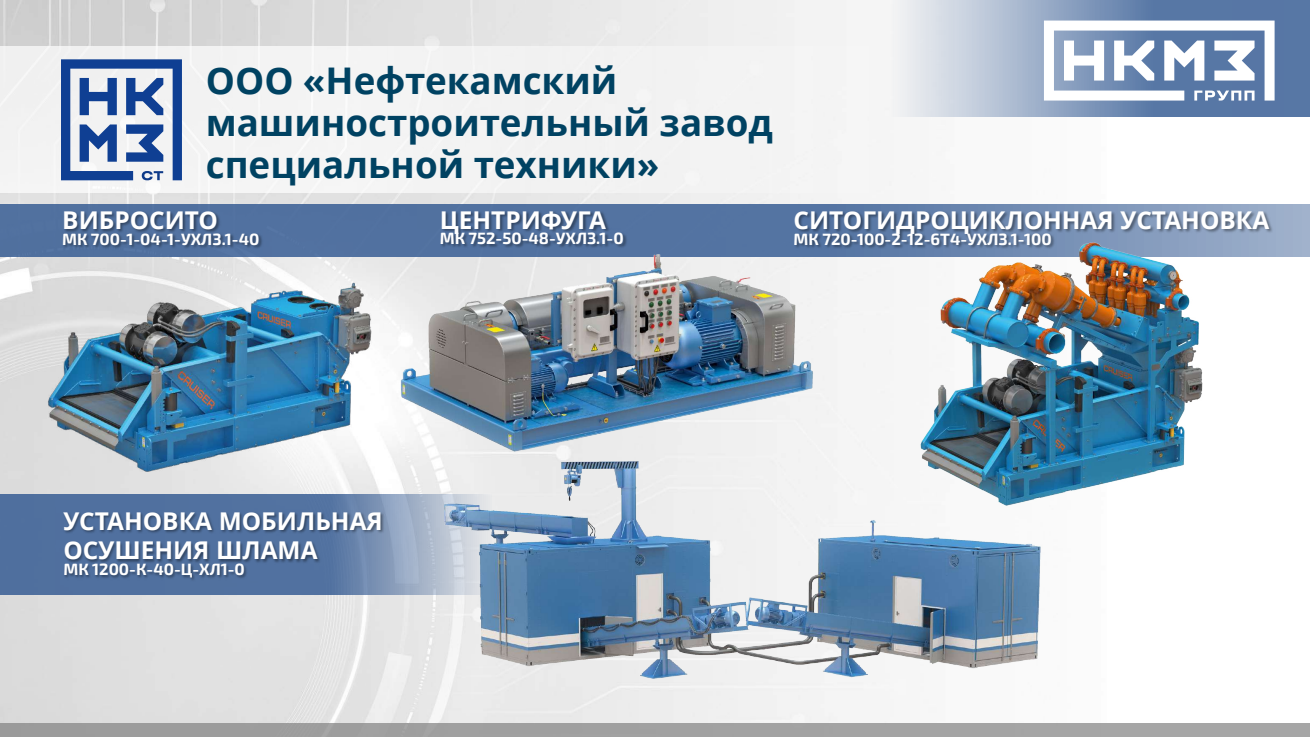
<style>
.page{position:relative;width:1310px;height:737px;background:#fff}
.page>*{position:absolute;margin:0;border:0;box-sizing:border-box;transform-origin:0 0}
.t1{font:700 36.75px/41.9px "Open Sans";color:#004262}
.t2{font:700 24.5px/29.4px "Open Sans";color:#fff}
.t3{font:700 16.36px "Exo 2.0";color:#fff}
</style>
<div class="page">
<img style="left:0;top:0;width:1106px;height:723px">
<div style="left:0;top:723px;width:1310px;height:14px;background:#a1a1a1"></div>
<svg style="left:0;top:494px;width:421px;height:100px"></svg>
<svg style="left:0;top:204px;width:1310px;height:52px"></svg>
<div style="left:0;top:46px;width:951px;height:146px;background:#f3f3f3"></div>
<svg style="left:891px;top:0;width:419px;height:116px"></svg>
<svg style="left:1044px;top:21px;width:230px;height:80px"></svg>
<svg style="left:61px;top:59px;width:121px;height:121px"></svg>
<img style="left:917px;top:263px;width:286px;height:259px">
<img style="left:32px;top:266px;width:348px;height:223px">
<img style="left:328px;top:231px;width:589px;height:251px">
<img style="left:777px;top:197px;width:512px;height:66px">
<img style="left:47px;top:497px;width:369px;height:96px">
<img style="left:421px;top:452px;width:630px;height:238px">
<img style="left:46px;top:197px;width:229px;height:66px">
<img style="left:423px;top:197px;width:216px;height:66px">
<h1 class="t1" style="left:206px;top:59px;width:569px">ООО «Нефтекамский машиностроительный завод специальной техники»</h1>
<h2 class="t2" style="left:62px;top:205px;width:157px">ВИБРОСИТО</h2>
<p class="t3" style="left:62px;top:229px;width:199px">МК 700-1-04-1-УХЛ3.1-40</p>
<h2 class="t2" style="left:440px;top:205px;width:168px">ЦЕНТРИФУГА</h2>
<p class="t3" style="left:440px;top:229px;width:185px">МК 752-50-48-УХЛ3.1-0</p>
<h2 class="t2" style="left:794px;top:205px;width:477px">СИТОГИДРОЦИКЛОННАЯ УСТАНОВКА</h2>
<p class="t3" style="left:794px;top:229px;width:260px">МК 720-100-2-12-6Т4-УХЛ3.1-100</p>
<h2 class="t2" style="left:63px;top:505px;width:321px">УСТАНОВКА МОБИЛЬНАЯ<br>ОСУШЕНИЯ ШЛАМА</h2>
<p class="t3" style="left:63px;top:559px;width:183px">МК 1200-К-40-Ц-ХЛ1-0</p>
</div>
